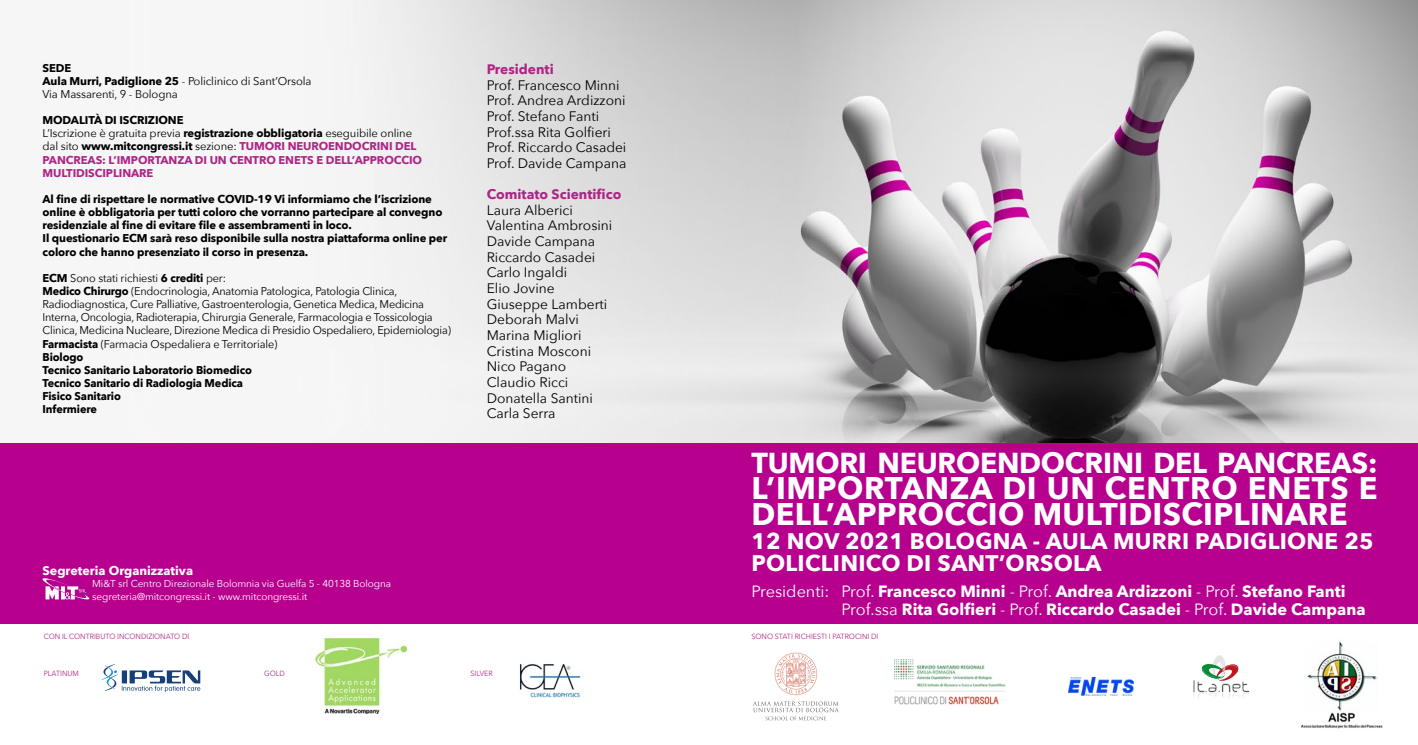
<style>
.page{position:relative;width:1418px;height:745px;background:#fff}
.page>*{position:absolute;margin:0;border:0;box-sizing:border-box;transform-origin:0 0}
.t1{font:700 31.25px/26.2px "Avenir Next";letter-spacing:.01em;color:#fff}
.t2{font:700 28.75px "Avenir Next";letter-spacing:-.01em;color:#fff}
.t3{font:700 22.5px/22.5px "Avenir Next";letter-spacing:.01em;color:#fff}
.t4{font:700 16.25px/18.9px "Avenir Next";color:#fff}
.t5{font:13.75px/15.6px "Avenir Next";color:#000}
.t6{font:700 13.75px "Avenir Next";color:#ad2585}
.t7{font:700 12.5px "Avenir Next";color:#fff}
.t8{font:11.25px/13.1px "Avenir Next";letter-spacing:-.02em;color:#000}
.t9{font:700 11.25px/13.1px "Avenir Next";letter-spacing:-.01em;color:#000}
.t10{font:700 11.25px/13.1px "Avenir Next";letter-spacing:-.01em;color:#ad2585}
.t11{font:10px/12.5px "Avenir Next";letter-spacing:-.01em;color:#fff}
.t12{font:7.5px "Avenir Next";color:#ad2585;scale:.95 1}
.s1{font-weight:700}
.s2{color:#000}
.s3{font-weight:400;color:#000}
.s4{font-weight:400}
</style>
<div class="page">
<div style="left:0;top:0;width:1417px;height:625px;background:#b7008e"></div>
<div style="left:0;top:0;width:1417px;height:442px;background:#f6f6f6"></div>
<img style="left:403px;top:0;width:1014px;height:442px">
<div style="left:0;top:624px;width:1417px;height:120px;background:#fff"></div>
<img style="left:1068px;top:677px;width:65px;height:17px">
<img style="left:1301px;top:641px;width:82px;height:88px">
<svg style="left:1193px;top:655px;width:56px;height:43px"></svg>
<svg style="left:774px;top:652px;width:43px;height:42px"></svg>
<svg style="left:753px;top:701px;width:85px;height:18px"></svg>
<img style="left:894px;top:659px;width:111px;height:46px">
<svg style="left:42px;top:578px;width:48px;height:21px"></svg>
<svg style="left:102px;top:664px;width:98px;height:27px"></svg>
<img style="left:315px;top:638px;width:91px;height:75px">
<img style="left:519px;top:664px;width:62px;height:34px">
<p class="t8" style="left:43px;top:61px;width:270px"><span class="s1">SEDE<br>Aula Murri, Padiglione 25</span> - Policlinico di Sant’Orsola<br>Via Massarenti, 9 - Bologna</p>
<p class="t10" style="left:43px;top:113px;width:381px"><span class="s2">MODALITÀ DI ISCRIZIONE<br></span><span class="s3">L’Iscrizione è gratuita previa</span> <span class="s2">registrazione obbligatoria</span> <span class="s3">eseguibile online dal sito</span> <span class="s2">www.mitcongressi.it</span> <span class="s3">sezione:</span> TUMORI NEUROENDOCRINI DEL PANCREAS: L’IMPORTANZA DI UN CENTRO ENETS E DELL’APPROCCIO MULTIDISCIPLINARE</p>
<p class="t9" style="left:43px;top:192px;width:406px">Al fine di rispettare le normative COVID-19 Vi informiamo che l’iscrizione online è obbligatoria per tutti coloro che vorranno partecipare al convegno residenziale al fine di evitare file e assembramenti in loco.<br>Il questionario ECM sarà reso disponibile sulla nostra piattaforma online per coloro che hanno presenziato il corso in presenza.</p>
<p class="t8" style="left:43px;top:271px;width:410px"><span class="s1">ECM</span> Sono stati richiesti <span class="s1">6 crediti</span> per:<br><span class="s1">Medico Chirurgo</span> (Endocrinologia, Anatomia Patologica, Patologia Clinica, Radiodiagnostica, Cure Palliative, Gastroenterologia, Genetica Medica, Medicina Interna, Oncologia, Radioterapia, Chirurgia Generale, Farmacologia e Tossicologia Clinica, Medicina Nucleare, Direzione Medica di Presidio Ospedaliero, Epidemiologia)<br><span class="s1">Farmacista</span> (Farmacia Ospedaliera e Territoriale)<br><span class="s1">Biologo<br>Tecnico Sanitario Laboratorio Biomedico<br>Tecnico Sanitario di Radiologia Medica<br>Fisico Sanitario<br>Infermiere</span></p>
<p class="t6" style="left:486px;top:61px;width:69px">Presidenti</p>
<p class="t5" style="left:486px;top:77px;width:141px">Prof. Francesco Minni<br>Prof. Andrea Ardizzoni<br>Prof. Stefano Fanti<br>Prof.ssa Rita Golfieri<br>Prof. Riccardo Casadei<br>Prof. Davide Campana</p>
<p class="t6" style="left:486px;top:186px;width:136px">Comitato Scientifico</p>
<p class="t5" style="left:486px;top:202px;width:127px">Laura Alberici<br>Valentina Ambrosini<br>Davide Campana<br>Riccardo Casadei<br>Carlo Ingaldi<br>Elio Jovine<br>Giuseppe Lamberti<br>Deborah Malvi<br>Marina Migliori<br>Cristina Mosconi<br>Nico Pagano<br>Claudio Ricci<br>Donatella Santini<br>Carla Serra</p>
<p class="t7" style="left:43px;top:562px;width:152px">Segreteria Organizzativa</p>
<p class="t11" style="left:92px;top:577px;width:300px">Mi&amp;T srl Centro Direzionale Bolomnia via Guelfa 5 - 40138 Bologna segreteria@mitcongressi.it - www.mitcongressi.it</p>
<p class="t12" style="left:44px;top:631px;width:155px">CON IL CONTRIBUTO INCONDIZIONATO DI</p>
<p class="t12" style="left:44px;top:668px;width:38px">PLATINUM</p>
<p class="t12" style="left:264px;top:668px;width:23px">GOLD</p>
<p class="t12" style="left:470px;top:668px;width:25px">SILVER</p>
<h2 class="t2" style="left:751px;top:444px;width:627px">TUMORI NEUROENDOCRINI DEL PANCREAS:</h2>
<h1 class="t1" style="left:751px;top:474px;width:627px">L’IMPORTANZA DI UN CENTRO ENETS E<br>DELL’APPROCCIO MULTIDISCIPLINARE</h1>
<h3 class="t3" style="left:751px;top:529px;width:623px">12 NOV 2021 BOLOGNA - AULA MURRI PADIGLIONE 25<br>POLICLINICO DI SANT’ORSOLA</h3>
<h3 class="t4" style="left:841px;top:581px;width:525px;text-indent:-90px"><span class="s4">Presidenti: Prof.</span> Francesco Minni <span class="s4">- Prof.</span> Andrea Ardizzoni <span class="s4">- Prof.</span> Stefano Fanti<br><span class="s4">Prof.ssa</span> Rita Golfieri <span class="s4">- Prof.</span> Riccardo Casadei <span class="s4">- Prof.</span> Davide Campana</h3>
<p class="t12" style="left:751px;top:631px;width:135px">SONO STATI RICHIESTI I PATROCINI DI</p>
</div>
